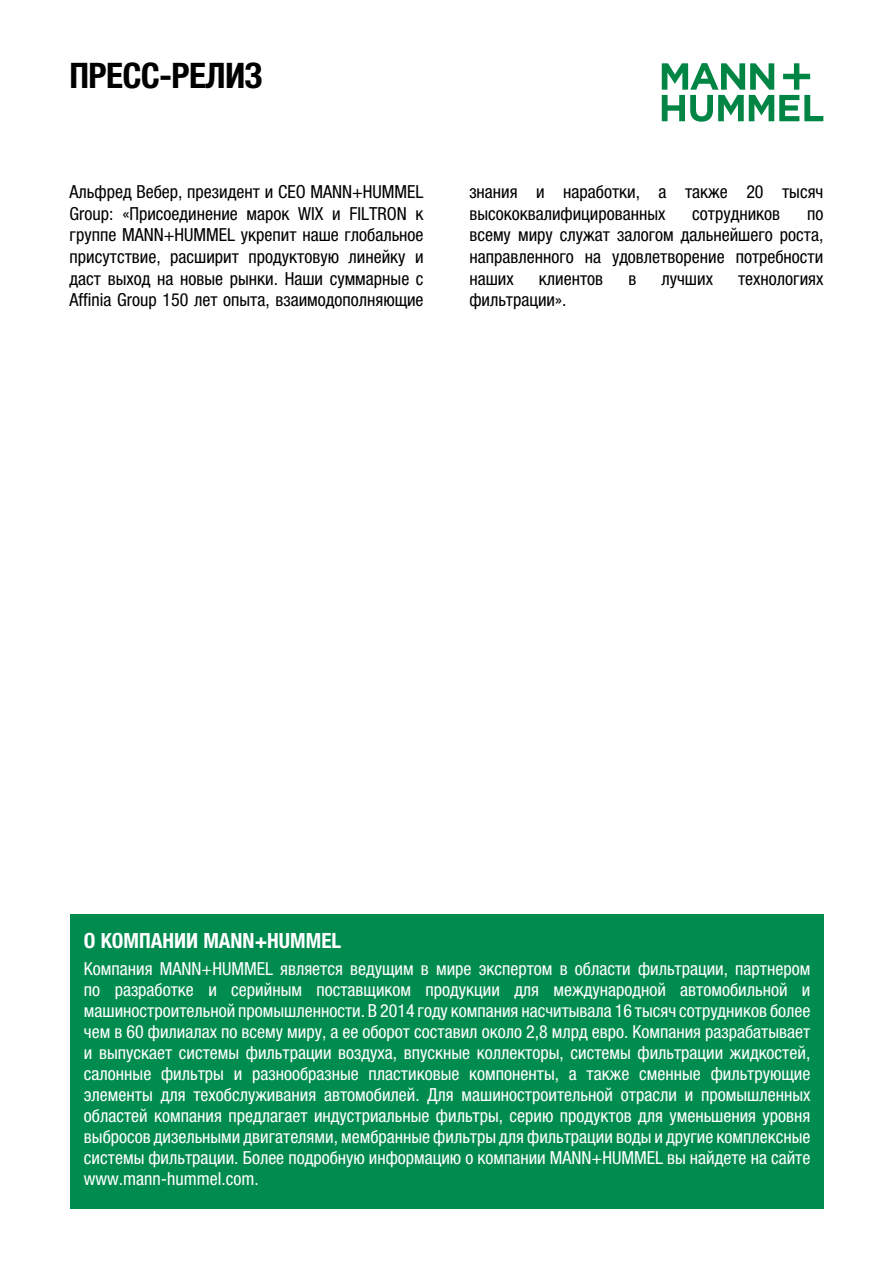
<style>
.page{position:relative;width:893px;height:1263px;background:#fff}
.page>*{position:absolute;margin:0;border:0;box-sizing:border-box;transform-origin:0 0}
.t1{font:700 condensed 35.4px "Helvetica Neue LTW1 G";letter-spacing:-.02em;color:#000}
.t2{font:700 condensed 21px "Helvetica Neue LTW1 G";color:#fff}
.t3{font:condensed 18px/21px "Helvetica Neue LTW1 G";color:#fff;text-align:justify}
.t4{font:condensed 18px/21.6px "Helvetica Neue LTW1 G";color:#000;text-align:justify}
</style>
<div class="page">
<div style="left:70px;top:914px;width:754px;height:295px;background:#008c4f"></div>
<svg style="left:662px;top:63px;width:161px;height:59px"></svg>
<h1 class="t1" style="left:70px;top:55px;width:195px">ПРЕСС-РЕЛИЗ</h1>
<p class="t4" style="left:70px;top:181px;width:355px">Альфред Вебер, президент и CEO MANN+HUMMEL Group: «Присоединение марок WIX и FILTRON к группе MANN+HUMMEL укрепит наше глобальное присутствие, расширит продуктовую линейку и даст выход на новые рынки. Наши суммарные с Affinia Group 150 лет опыта, взаимодополняющие</p>
<p class="t4" style="left:469px;top:181px;width:356px">знания и наработки, а также 20 тысяч высококвалифицированных</p>
<p class="t4" style="left:469px;top:203px;width:355px;text-indent:338px">по всему миру служат залогом дальнейшего роста, направленного на удовлетворение потребности наших</p>
<p class="t4" style="left:692px;top:203px;width:89px">сотрудников</p>
<p class="t4" style="left:539px;top:267px;width:66px">клиентов</p>
<p class="t4" style="left:628px;top:267px;width:9px">в</p>
<p class="t4" style="left:661px;top:267px;width:53px">лучших</p>
<p class="t4" style="left:738px;top:267px;width:87px">технологиях</p>
<p class="t4" style="left:469px;top:289px;width:99px">фильтрации».</p>
<p class="t2" style="left:84px;top:927px;width:259px">О КОМПАНИИ MANN+HUMMEL</p>
<p class="t3" style="left:84px;top:958px;width:728px">Компания MANN+HUMMEL является ведущим в мире экспертом в области фильтрации, партнером по разработке и серийным поставщиком продукции для международной автомобильной и машиностроительной промышленности. В 2014 году компания насчитывала 16 тысяч сотрудников более чем в 60 филиалах по всему миру, а ее оборот составил около 2,8 млрд евро. Компания разрабатывает и выпускает системы фильтрации воздуха, впускные коллекторы, системы фильтрации жидкостей, салонные фильтры и разнообразные пластиковые компоненты, а также сменные фильтрующие элементы для техобслуживания автомобилей. Для машиностроительной отрасли и промышленных областей компания предлагает индустриальные фильтры, серию продуктов для уменьшения уровня выбросов дизельными двигателями, мембранные фильтры для фильтрации воды и другие комплексные системы фильтрации. Более подробную информацию о компании MANN+HUMMEL вы найдете на сайте www.mann-hummel.com.</p>
</div>
